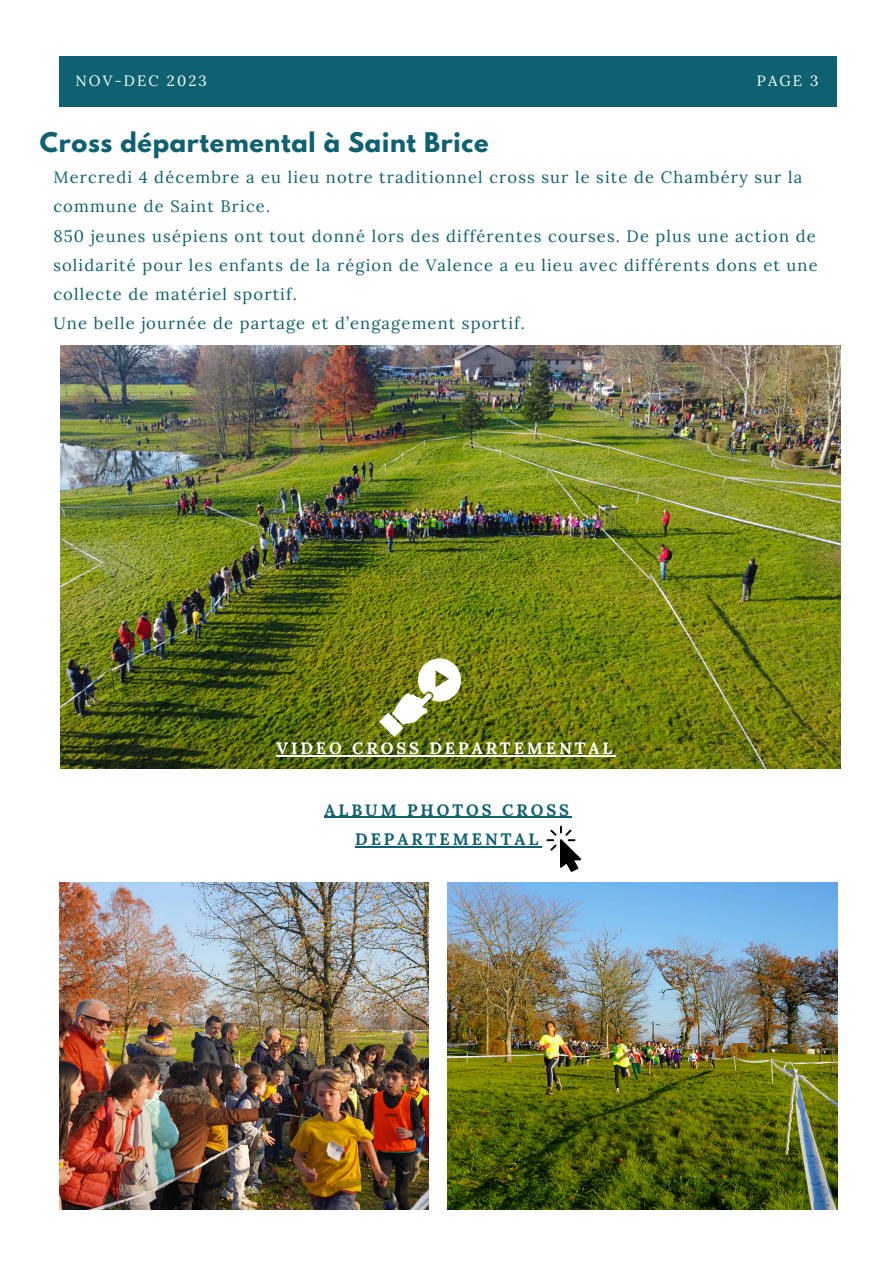
<style>
.page{position:relative;width:894px;height:1264px;background:#fff}
.page>*{position:absolute;margin:0;border:0;box-sizing:border-box;transform-origin:0 0}
.t1{font:700 24px "League Spartan";letter-spacing:.03em;color:#0e6171}
.t2{font:16.5px/29.2px "Lora";letter-spacing:.07em;color:#0e6171}
.t3{font:700 16.5px/29.2px "Lora";letter-spacing:.18em;color:#0e6171;text-align:center}
.t4{font:700 16.5px "Lora";letter-spacing:.18em;color:#fff}
.t5{font:14.85px "Lora";letter-spacing:.14em;color:#fff}
</style>
<div class="page">
<div style="left:59px;top:56px;width:776px;height:51px;background:#0e6171"></div>
<img style="left:60px;top:345px;width:780px;height:423px">
<img style="left:59px;top:883px;width:369px;height:326px">
<img style="left:447px;top:883px;width:390px;height:326px">
<img style="left:379px;top:658px;width:82px;height:79px">
<svg style="left:546px;top:825px;width:35px;height:46px"></svg>
<hr style="left:276px;top:755px;width:339px;height:1px;background:#fff">
<hr style="left:324px;top:816px;width:248px;height:1px;background:#0e6171">
<hr style="left:355px;top:846px;width:186px;height:1px;background:#0e6171">
<h3 class="t5" style="left:75px;top:71px;width:133px">NOV-DEC 2023</h3>
<h3 class="t5" style="left:756px;top:71px;width:63px">PAGE 3</h3>
<p class="t1" style="left:40px;top:130px;width:450px">Cross départemental à Saint Brice</p>
<h1 class="t2" style="left:53px;top:162px;width:750px">Mercredi 4 décembre a eu lieu notre traditionnel cross sur le site de Chambéry sur la commune de Saint Brice.</h1>
<p class="t2" style="left:53px;top:221px;width:765px;text-align:justify">850 jeunes usépiens ont tout donné lors des différentes courses. De plus une action de solidarité pour les enfants de la région de Valence a eu lieu avec différents dons et une collecte de matériel sportif.</p>
<p class="t2" style="left:53px;top:309px;width:473px">Une belle journée de partage et d’engagement sportif.</p>
<p class="t4" style="left:276px;top:737px;width:337px">VIDEO CROSS DEPARTEMENTAL</p>
<p class="t3" style="left:324px;top:795px;width:246px">ALBUM PHOTOS CROSS<br>DEPARTEMENTAL</p>
</div>
